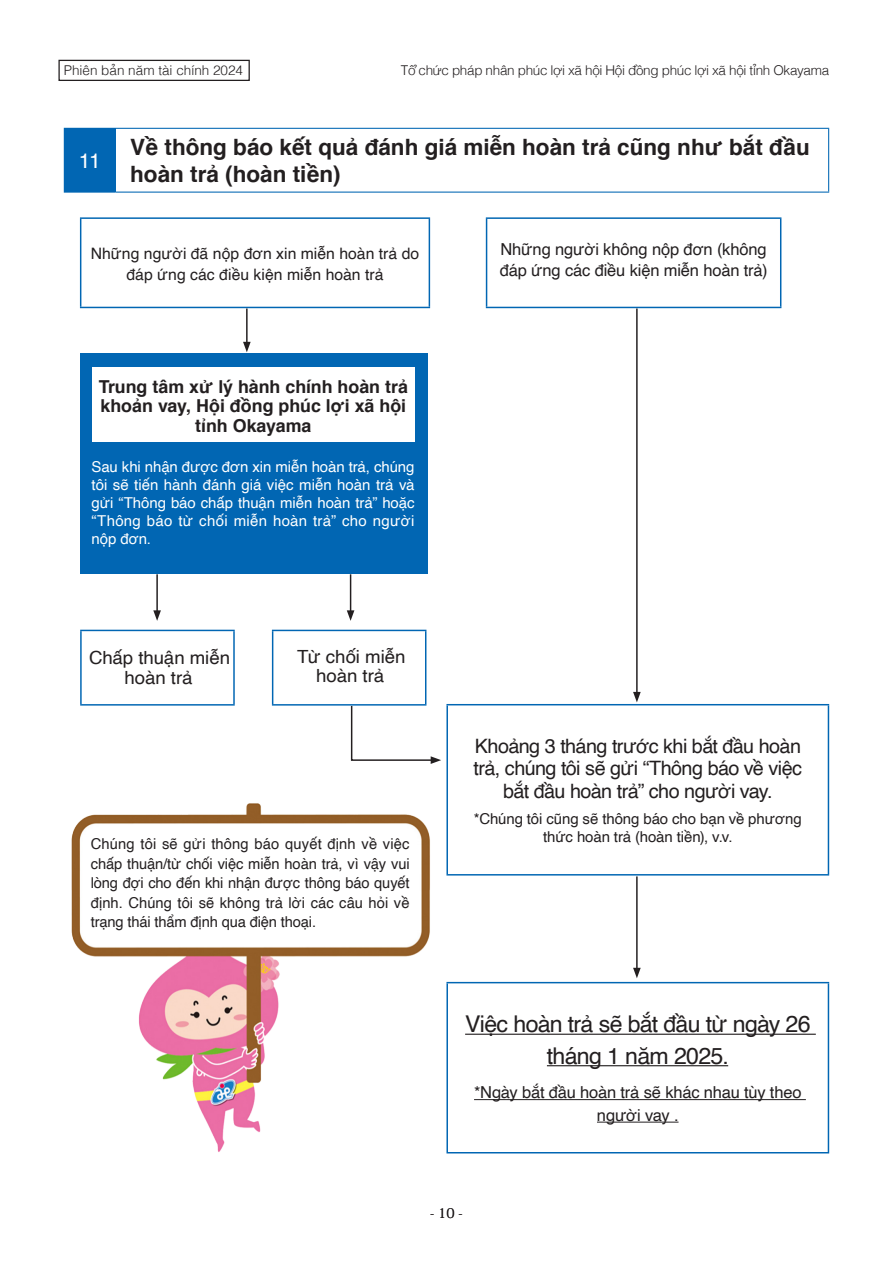
<style>
.page{position:relative;width:893px;height:1263px;background:#fff}
.page>*{position:absolute;margin:0;border:0;box-sizing:border-box;transform-origin:0 0}
.t1{font:23.1px/31.5px "Helvetica";letter-spacing:-.03em;color:#231f20;text-align:center}
.t2{font:700 22.5px/27px "Helvetica";color:#231f20}
.t3{font:21px "Helvetica";color:#fff}
.t4{font:19.8px/22.5px "Helvetica";letter-spacing:-.03em;color:#231f20;text-align:center}
.t5{font:18.15px/19.5px "Helvetica";letter-spacing:-.005em;color:#231f20;text-align:center}
.t6{font:700 17.85px/19.5px "Helvetica";color:#231f20;text-align:center}
.t7{font:16.5px/21px "Helvetica";letter-spacing:-.01em;color:#231f20}
.t8{font:15.75px/21px "Helvetica";color:#231f20;text-align:center}
.t9{font:15px/19.5px "Helvetica";letter-spacing:-.005em;color:#231f20;text-align:center}
.t10{font:15px/18px "Helvetica";letter-spacing:.015em;color:#fff;text-align:justify}
.t11{font:300 13.5px "Helvetica";letter-spacing:-.025em;color:#231f20}
.t12{font:300 13.5px "Helvetica";color:#231f20}
.t13{font:13.5px "Koz Min Pr 6 N";color:#231f20}
</style>
<div class="page">
<div style="left:58px;top:60px;width:192px;height:21px;border:1px solid #231f20"></div>
<div style="left:64px;top:128px;width:51px;height:64px;background:#0166b3"></div>
<hr style="left:115px;top:128px;width:714px;height:1px;background:#0166b3">
<hr style="left:828px;top:129px;width:1px;height:63px;background:#0166b3">
<hr style="left:64px;top:192px;width:51px;height:1px;background:#0166b3">
<hr style="left:115px;top:192px;width:714px;height:1px;background:#0166b3">
<hr style="left:115px;top:129px;width:1px;height:63px;background:#0166b3">
<hr style="left:80px;top:217px;width:350px;height:2px;background:#0166b3">
<hr style="left:80px;top:219px;width:1px;height:88px;background:#0166b3">
<hr style="left:429px;top:219px;width:1px;height:88px;background:#0166b3">
<hr style="left:80px;top:307px;width:350px;height:1px;background:#0166b3">
<hr style="left:80px;top:630px;width:155px;height:1px;background:#0166b3">
<hr style="left:80px;top:631px;width:2px;height:73px;background:#0166b3">
<hr style="left:233px;top:631px;width:2px;height:73px;background:#0166b3">
<hr style="left:80px;top:704px;width:155px;height:2px;background:#0166b3">
<hr style="left:272px;top:630px;width:154px;height:1px;background:#0166b3">
<hr style="left:272px;top:631px;width:1px;height:73px;background:#0166b3">
<hr style="left:425px;top:631px;width:1px;height:73px;background:#0166b3">
<hr style="left:272px;top:704px;width:154px;height:2px;background:#0166b3">
<hr style="left:486px;top:217px;width:295px;height:2px;background:#0166b3">
<hr style="left:486px;top:219px;width:1px;height:88px;background:#0166b3">
<hr style="left:780px;top:219px;width:1px;height:88px;background:#0166b3">
<hr style="left:486px;top:307px;width:295px;height:1px;background:#0166b3">
<hr style="left:446px;top:704px;width:383px;height:1px;background:#0166b3">
<hr style="left:446px;top:705px;width:2px;height:169px;background:#0166b3">
<hr style="left:828px;top:705px;width:1px;height:169px;background:#0166b3">
<hr style="left:446px;top:874px;width:383px;height:1px;background:#0166b3">
<hr style="left:446px;top:982px;width:383px;height:1px;background:#0166b3">
<hr style="left:446px;top:983px;width:2px;height:169px;background:#0166b3">
<hr style="left:828px;top:983px;width:1px;height:169px;background:#0166b3">
<hr style="left:446px;top:1152px;width:383px;height:1px;background:#0166b3">
<hr style="left:465px;top:1034px;width:351px;height:1px;background:#231f20">
<hr style="left:547px;top:1065px;width:181px;height:1px;background:#231f20">
<hr style="left:474px;top:1099px;width:332px;height:1px;background:#231f20">
<hr style="left:597px;top:1122px;width:81px;height:1px;background:#231f20">
<img style="left:71px;top:803px;width:359px;height:349px">
<hr style="left:246px;top:308px;width:2px;height:36px;background:#231f20">
<svg style="left:243px;top:342px;width:8px;height:10px"></svg>
<hr style="left:636px;top:308px;width:2px;height:386px;background:#231f20">
<svg style="left:633px;top:692px;width:8px;height:10px"></svg>
<hr style="left:636px;top:876px;width:2px;height:94px;background:#231f20">
<svg style="left:633px;top:968px;width:8px;height:10px"></svg>
<hr style="left:156px;top:574px;width:2px;height:39px;background:#231f20">
<svg style="left:153px;top:610px;width:8px;height:11px"></svg>
<hr style="left:350px;top:574px;width:1px;height:39px;background:#231f20">
<svg style="left:347px;top:610px;width:7px;height:11px"></svg>
<svg style="left:350px;top:704px;width:91px;height:60px"></svg>
<div style="left:80px;top:353px;width:348px;height:221px;background:#0166b3"></div>
<div style="left:92px;top:367px;width:323px;height:74px;background:#fff"></div>
<p class="t12" style="left:64px;top:59px;width:181px">Phiên bản năm tài chính 2024</p>
<p class="t11" style="left:401px;top:59px;width:430px">Tổ chức pháp nhân phúc lợi xã hội Hội đồng phúc lợi xã hội tỉnh Okayama</p>
<p class="t3" style="left:79px;top:144px;width:23px">11</p>
<p class="t2" style="left:130px;top:134px;width:681px">Về thông báo kết quả đánh giá miễn hoàn trả cũng như bắt đầu hoàn trả (hoàn tiền)</p>
<p class="t8" style="left:91px;top:244px;width:330px">Những người đã nộp đơn xin miễn hoàn trả do đáp ứng các điều kiện miễn hoàn trả</p>
<p class="t6" style="left:99px;top:377px;width:311px">Trung tâm xử lý hành chính hoàn trả khoản vay, Hội đồng phúc lợi xã hội tỉnh Okayama</p>
<p class="t10" style="left:92px;top:458px;width:324px">Sau khi nhận được đơn xin miễn hoàn trả, chúng tôi sẽ tiến hành đánh giá việc miễn hoàn trả và gửi “Thông báo chấp thuận miễn hoàn trả” hoặc “Thông báo từ chối miễn hoàn trả” cho người nộp đơn.</p>
<p class="t7" style="left:500px;top:239px;width:269px">Những người không nộp đơn (không đáp ứng các điều kiện miễn hoàn trả)</p>
<p class="t5" style="left:89px;top:649px;width:143px">Chấp thuận miễn hoàn trả</p>
<p class="t5" style="left:297px;top:647px;width:110px">Từ chối miễn hoàn trả</p>
<p class="t9" style="left:91px;top:834px;width:320px;text-align:justify">Chúng tôi sẽ gửi thông báo quyết định về việc chấp thuận/từ chối việc miễn hoàn trả, vì vậy vui lòng đợi cho đến khi nhận được thông báo quyết định. Chúng tôi sẽ không trả lời các câu hỏi về trạng thái thẩm định qua điện thoại.</p>
<p class="t4" style="left:474px;top:735px;width:330px">Khoảng 3 tháng trước khi bắt đầu hoàn trả, chúng tôi sẽ gửi “Thông báo về việc bắt đầu hoàn trả” cho người vay.</p>
<p class="t9" style="left:474px;top:810px;width:329px;line-height:18px">*Chúng tôi cũng sẽ thông báo cho bạn về phương thức hoàn trả (hoàn tiền), v.v.</p>
<p class="t1" style="left:465px;top:1009px;width:347px">Việc hoàn trả sẽ bắt đầu từ ngày 26 tháng 1 năm 2025.</p>
<p class="t7" style="left:474px;top:1082px;width:329px;line-height:22.5px;text-align:center">*Ngày bắt đầu hoàn trả sẽ khác nhau tùy theo người vay .</p>
<p class="t13" style="left:430px;top:1205px;width:34px">- 10 -</p>
</div>
